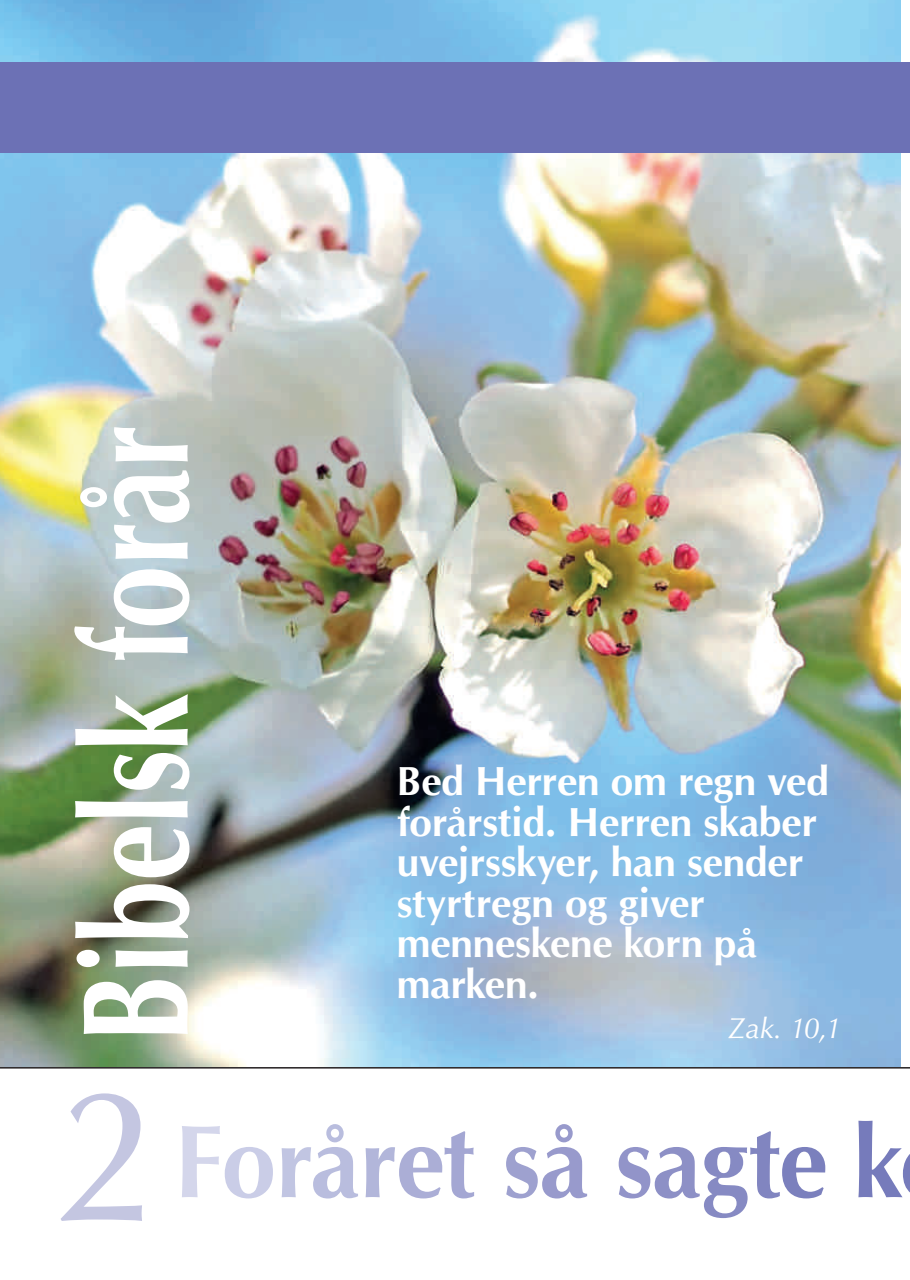
<style>
.page{position:relative;width:910px;height:1280px;background:#fff}
.page>*{position:absolute;margin:0;border:0;box-sizing:border-box;transform-origin:0 0}
.t1{font:187.5px "URW Classico";color:rgb(108 113 181/.4)}
.t2{font:700 150px "URW Classico";color:#fff;scale:.75 1}
.t3{font:700 40.5px/40.5px "URW Classico";color:#fff}
.t4{font:italic 28.5px "URW Classico";color:#fff}
.s1{font-weight:700;font-size:102px;color:#d4d6eb}
.s2{font-weight:700;font-size:102px;color:#cacde7}
.s3{font-weight:700;font-size:102px;color:#c1c5e2}
.s4{font-weight:700;font-size:102px;color:#b9bdde}
.s5{font-weight:700;font-size:102px;color:#b2b6da}
.s6{font-weight:700;font-size:102px;color:#abaed6}
.s7{font-weight:700;font-size:102px;color:#a4a7d3}
.s8{font-weight:700;font-size:102px;color:#9ea1cf}
.s9{font-weight:700;font-size:102px;color:#989acc}
.s10{font-weight:700;font-size:102px;color:#9294c9}
.s11{font-weight:700;font-size:102px;color:#8d90c6}
.s12{font-weight:700;font-size:102px;color:#868ac3}
.s13{font-weight:700;font-size:102px;color:#8185c0}
.s14{font-weight:700;font-size:102px;color:#7b80bd}
.s15{font-weight:700;font-size:102px;color:#767bbb}
</style>
<div class="page">
<img style="left:0;top:0;width:900px;height:1066px">
<div style="left:0;top:62px;width:910px;height:91px;background:#6c71b5"></div>
<hr style="left:0;top:1067px;width:910px;height:1px;background:#231f20">
<h2 class="t2" style="left:72px;top:1042px;width:825px;rotate:-90deg">Bibelsk forår</h2>
<p class="t3" style="left:397px;top:768px;width:434px">Bed Herren om regn ved forårstid. Herren skaber uvejrsskyer, han sender styrtregn og giver menneskene korn på marken.</p>
<p class="t4" style="left:728px;top:1011px;width:115px">Zak. 10,1</p>
<h1 class="t1" style="left:53px;top:1039px;width:851px">2 <span class="s1">F</span><span class="s2">o</span><span class="s3">r</span><span class="s4">å</span><span class="s5">r</span><span class="s6">e</span><span class="s7">t</span> <span class="s8">s</span><span class="s9">å</span> <span class="s10">s</span><span class="s11">a</span><span class="s12">g</span><span class="s13">t</span><span class="s14">e</span> <span class="s15">k</span></h1>
</div>
